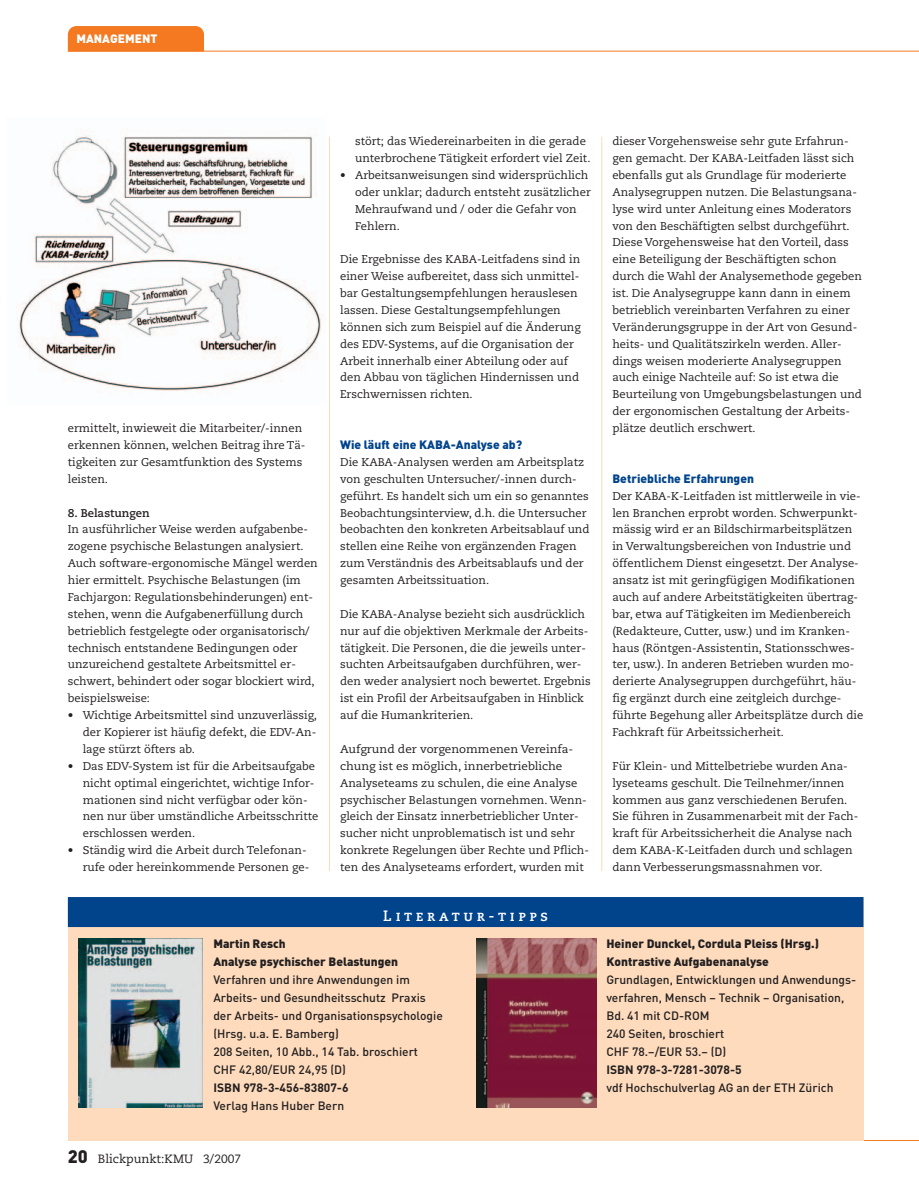
<style>
.page{position:relative;width:919px;height:1191px;background:#fff}
.page>*{position:absolute;margin:0;border:0;box-sizing:border-box;transform-origin:0 0}
.t1{font:15px "Caecilia Bold SC";letter-spacing:.235em;color:#fff}
.t2{font:500 12px/18px "DIN";color:#231f20}
.t3{font:900 12px "DIN";color:#01448c}
.t4{font:12px "Caecilia";color:#231f20}
.t5{font:900 12px "DIN";color:#fff}
.t6{font:11.25px/16.8px "Caecilia";color:#231f20}
.t7{font:11.25px/16.8px "Caecilia";color:#231f20;scale:1.04 1}
.s1{font-weight:700}
.s2{font-weight:900}
.s3{font-family:"DIN";font-weight:900;font-size:18px}
</style>
<div class="page">
<hr style="left:68px;top:51px;width:850px;height:1px;background:#f47921">
<hr style="left:68px;top:1140px;width:850px;height:1px;background:#f47921">
<svg style="left:68px;top:26px;width:136px;height:26px;background:#f47b24"></svg>
<hr style="left:329px;top:137px;width:1px;height:734px;background:#fddbbc">
<hr style="left:601px;top:137px;width:1px;height:734px;background:#fddbbc">
<div style="left:68px;top:897px;width:795px;height:243px;background:#fddbbc"></div>
<div style="left:68px;top:897px;width:795px;height:30px;background:#01448c"></div>
<img style="left:78px;top:938px;width:125px;height:169px">
<img style="left:476px;top:938px;width:121px;height:169px">
<img style="left:19px;top:135px;width:303px;height:258px">
<p class="t5" style="left:76px;top:34px;width:83px">MANAGEMENT</p>
<p class="t6" style="left:68px;top:421px;width:239px">ermittelt, inwieweit die Mitarbeiter/-innen erkennen können, welchen Beitrag ihre Tä&shy;tigkeiten zur Gesamtfunktion des Systems leisten.</p>
<p class="t6" style="left:68px;top:505px;width:251px"><span class="s1">8. Belastungen<br></span>In ausführlicher Weise werden aufgabenbe&shy;zogene psychische Belastungen analysiert.<br>Auch software-ergonomische Mängel werden hier ermittelt. Psychische Belastungen (im Fachjargon: Regulationsbehinderungen) ent&shy;stehen, wenn die Aufgabenerfüllung durch betrieblich festgelegte oder organisatorisch/ technisch entstandene Bedingungen oder unzureichend gestaltete Arbeitsmittel er&shy;schwert, behindert oder sogar blockiert wird, beispielsweise:</p>
<p class="t6" style="left:83px;top:707px;width:236px;text-align:justify;text-indent:-15px">• Wichtige Arbeitsmittel sind unzuverlässig, der Kopierer ist häufig defekt, die EDV-An&shy;lage stürzt öfters ab.</p>
<p class="t6" style="left:83px;top:758px;width:237px;text-indent:-15px">• Das EDV-System ist für die Arbeitsaufgabe nicht optimal eingerichtet, wichtige Infor&shy;mationen sind nicht verfügbar oder kön&shy;nen nur über umständliche Arbeitsschritte erschlossen werden.</p>
<p class="t6" style="left:68px;top:842px;width:243px;text-align:right">• Ständig wird die Arbeit durch Telefonan&shy;rufe oder hereinkommende Personen ge-</p>
<p class="t6" style="left:355px;top:134px;width:237px">stört; das Wiedereinarbeiten in die gerade unterbrochene Tätigkeit erfordert viel Zeit.</p>
<p class="t6" style="left:355px;top:167px;width:237px;text-indent:-15px">• Arbeitsanweisungen sind widersprüchlich oder unklar; dadurch entsteht zusätzlicher Mehraufwand und / oder die Gefahr von Fehlern.</p>
<p class="t6" style="left:340px;top:252px;width:242px">Die Ergebnisse des KABA-Leitfadens sind in einer Weise aufbereitet, dass sich unmittel&shy;bar Gestaltungsempfehlungen herauslesen lassen. Diese Gestaltungsempfehlungen können sich zum Beispiel auf die Änderung des EDV-Systems, auf die Organisation der Arbeit innerhalb einer Abteilung oder auf den Abbau von täglichen Hindernissen und Erschwernissen richten.</p>
<p class="t3" style="left:340px;top:440px;width:183px">Wie läuft eine KABA-Analyse ab?</p>
<p class="t6" style="left:340px;top:454px;width:251px">Die KABA-Analysen werden am Arbeitsplatz von geschulten Untersucher/-innen durch&shy;geführt. Es handelt sich um ein so genanntes Beobachtungsinterview, d.h. die Untersucher beobachten den konkreten Arbeitsablauf und stellen eine Reihe von ergänzenden Fragen zum Verständnis des Arbeitsablaufs und der gesamten Arbeitssituation.</p>
<p class="t6" style="left:340px;top:606px;width:252px">Die KABA-Analyse bezieht sich ausdrücklich nur auf die objektiven Merkmale der Arbeits&shy;tätigkeit. Die Personen, die die jeweils unter&shy;suchten Arbeitsaufgaben durchführen, wer&shy;den weder analysiert noch bewertet. Ergebnis ist ein Profil der Arbeitsaufgaben in Hinblick auf die Humankriterien.</p>
<p class="t7" style="left:340px;top:741px;width:241px">Aufgrund der vorgenommenen Vereinfa&shy;chung ist es möglich, innerbetriebliche Analyseteams zu schulen, die eine Analyse psychischer Belastungen vornehmen. Wenn&shy;gleich der Einsatz innerbetrieblicher Unter&shy;sucher nicht unproblematisch ist und sehr konkrete Regelungen über Rechte und Pflich&shy;ten des Analyseteams erfordert, wurden mit</p>
<p class="t1" style="left:383px;top:906px;width:166px">Literatur-tipps</p>
<p class="t2" style="left:213px;top:936px;width:231px"><span class="s2">Martin Resch<br>Analyse psychischer Belastungen<br></span>Verfahren und ihre Anwendungen im<br>Arbeits- und Gesundheitsschutz Praxis der Arbeits- und Organisationspsychologie (Hrsg. u.a. E. Bamberg)<br>208 Seiten, 10 Abb., 14 Tab. broschiert<br>CHF 42,80/EUR 24,95 (D)<br><span class="s1">ISBN 978-3-456-83807-6<br></span>Verlag Hans Huber Bern</p>
<p class="t4" style="left:68px;top:1153px;width:175px"><span class="s3">20</span> Blickpunkt:KMU 3/2007</p>
<p class="t6" style="left:612px;top:134px;width:251px">dieser Vorgehensweise sehr gute Erfahrun&shy;gen gemacht. Der KABA-Leitfaden lässt sich ebenfalls gut als Grundlage für moderierte Analysegruppen nutzen. Die Belastungsana&shy;lyse wird unter Anleitung eines Moderators von den Beschäftigten selbst durchgeführt.<br>Diese Vorgehensweise hat den Vorteil, dass eine Beteiligung der Beschäftigten schon durch die Wahl der Analysemethode gegeben ist. Die Analysegruppe kann dann in einem betrieblich vereinbarten Verfahren zu einer Veränderungsgruppe in der Art von Gesund&shy;heits- und Qualitätszirkeln werden. Aller&shy;dings weisen moderierte Analysegruppen auch einige Nachteile auf: So ist etwa die Beurteilung von Umgebungsbelastungen und der ergonomischen Gestaltung der Arbeits&shy;plätze deutlich erschwert.</p>
<p class="t3" style="left:612px;top:474px;width:143px">Betriebliche Erfahrungen</p>
<p class="t6" style="left:612px;top:488px;width:252px">Der KABA-K-Leitfaden ist mittlerweile in vie&shy;len Branchen erprobt worden. Schwerpunkt&shy;mässig wird er an Bildschirmarbeitsplätzen in Verwaltungsbereichen von Industrie und öffentlichem Dienst eingesetzt. Der Analyse&shy;ansatz ist mit geringfügigen Modifikationen auch auf andere Arbeitstätigkeiten übertrag&shy;bar, etwa auf Tätigkeiten im Medienbereich (Redakteure, Cutter, usw.) und im Kranken&shy;haus (Röntgen-Assistentin, Stationsschwes&shy;ter, usw.). In anderen Betrieben wurden mo&shy;derierte Analysegruppen durchgeführt, häu&shy;fig ergänzt durch eine zeitgleich durchge&shy;führte Begehung aller Arbeitsplätze durch die Fachkraft für Arbeitssicherheit.</p>
<p class="t6" style="left:612px;top:758px;width:247px">Für Klein- und Mittelbetriebe wurden Ana&shy;lyseteams geschult. Die Teilnehmer/innen kommen aus ganz verschiedenen Berufen.<br>Sie führen in Zusammenarbeit mit der Fach&shy;kraft für Arbeitssicherheit die Analyse nach dem KABA-K-Leitfaden durch und schlagen dann Verbesserungsmassnahmen vor.</p>
<p class="t2" style="left:606px;top:936px;width:251px"><span class="s2">Heiner Dunckel, Cordula Pleiss (Hrsg.)<br>Kontrastive Aufgabenanalyse<br></span>Grundlagen, Entwicklungen und Anwendungs&shy;verfahren, Mensch – Technik – Organisation,<br>Bd. 41 mit CD-ROM<br>240 Seiten, broschiert<br>CHF 78.–/EUR 53.– (D)<br><span class="s1">ISBN 978-3-7281-3078-5<br></span>vdf Hochschulverlag AG an der ETH Zürich</p>
</div>
